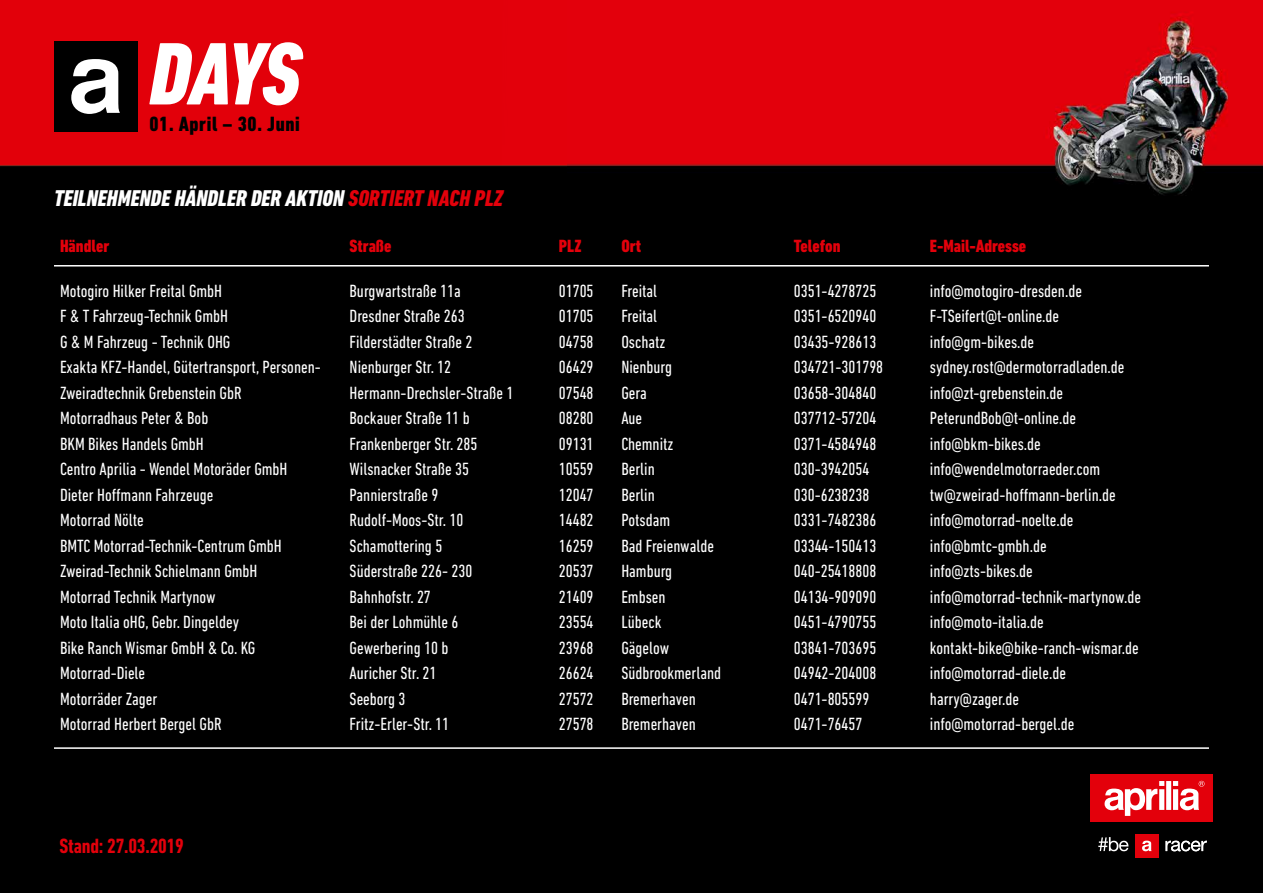
<style>
.page{position:relative;width:1263px;height:893px;background:#000}
.page>*{position:absolute;margin:0;border:0;box-sizing:border-box;transform-origin:0 0}
.t1{font:italic 800 condensed 23.25px "DIN Next LT Pro";color:#fff}
.t2{font:700 condensed 21px "DIN Next LT Pro";letter-spacing:-.01em;color:#e3000b}
.t3{font:800 condensed 21px "DIN Next LT Pro";letter-spacing:.03em;color:#000}
.t4{font:condensed 18px "DIN Next LT Pro";color:#fff}
.t5{font:800 condensed 18px "DIN Next LT Pro";color:#e3000b}
.s1{color:#e3000b}
</style>
<div class="page">
<img style="left:502px;top:0;width:761px;height:267px">
<div style="left:0;top:0;width:256px;height:167px;background:#e2000a"></div>
<img style="left:256px;top:0;width:311px;height:222px">
<div style="left:58px;top:237px;width:974px;height:21px;background:#000"></div>
<svg style="left:149px;top:42px;width:155px;height:63px;background:#f39a9e"></svg>
<div style="left:54px;top:41px;width:83px;height:91px;background:#000"></div>
<svg style="left:71px;top:59px;width:49px;height:55px"></svg>
<div style="left:1091px;top:774px;width:122px;height:48px;background:#e3000b"></div>
<svg style="left:1104px;top:781px;width:100px;height:35px"></svg>
<div style="left:1135px;top:834px;width:24px;height:23px;background:#e3000b"></div>
<svg style="left:1142px;top:841px;width:9px;height:10px"></svg>
<svg style="left:1165px;top:841px;width:42px;height:10px"></svg>
<svg style="left:1098px;top:837px;width:30px;height:14px"></svg>
<hr style="left:54px;top:265px;width:1155px;height:1px;background:#fff">
<hr style="left:54px;top:747px;width:1155px;height:2px;background:#fff">
<p class="t3" style="left:149px;top:112px;width:152px">01. April – 30. Juni</p>
<p class="t1" style="left:54px;top:184px;width:451px">TEILNEHMENDE HÄNDLER DER AKTION <span class="s1">SORTIERT NACH PLZ</span></p>
<p class="t5" style="left:60px;top:236px;width:51px">Händler</p>
<p class="t5" style="left:350px;top:236px;width:43px">Straße</p>
<p class="t5" style="left:559px;top:236px;width:24px">PLZ</p>
<p class="t5" style="left:621px;top:236px;width:21px">Ort</p>
<p class="t5" style="left:794px;top:236px;width:48px">Telefon</p>
<p class="t5" style="left:930px;top:236px;width:98px">E-Mail-Adresse</p>
<p class="t4" style="left:60px;top:281px;width:164px">Motogiro Hilker Freital GmbH</p>
<p class="t4" style="left:350px;top:281px;width:113px">Burgwartstraße 11a</p>
<p class="t4" style="left:559px;top:281px;width:36px">01705</p>
<p class="t4" style="left:621px;top:281px;width:37px">Freital</p>
<p class="t4" style="left:794px;top:281px;width:84px">0351-4278725</p>
<p class="t4" style="left:930px;top:281px;width:154px">info@motogiro-dresden.de</p>
<p class="t4" style="left:60px;top:306px;width:170px">F &amp; T Fahrzeug-Technik GmbH</p>
<p class="t4" style="left:350px;top:306px;width:117px">Dresdner Straße 263</p>
<p class="t4" style="left:559px;top:306px;width:36px">01705</p>
<p class="t4" style="left:621px;top:306px;width:37px">Freital</p>
<p class="t4" style="left:794px;top:306px;width:84px">0351-6520940</p>
<p class="t4" style="left:930px;top:306px;width:131px">F-TSeifert@t-online.de</p>
<p class="t4" style="left:60px;top:332px;width:172px">G &amp; M Fahrzeug - Technik OHG</p>
<p class="t4" style="left:350px;top:332px;width:124px">Filderstädter Straße 2</p>
<p class="t4" style="left:559px;top:332px;width:36px">04758</p>
<p class="t4" style="left:621px;top:332px;width:46px">Oschatz</p>
<p class="t4" style="left:794px;top:332px;width:84px">03435-928613</p>
<p class="t4" style="left:930px;top:332px;width:106px">info@gm-bikes.de</p>
<p class="t4" style="left:60px;top:357px;width:262px">Exakta KFZ-Handel, Gütertransport, Personen-</p>
<p class="t4" style="left:350px;top:357px;width:103px">Nienburger Str. 12</p>
<p class="t4" style="left:559px;top:357px;width:36px">06429</p>
<p class="t4" style="left:621px;top:357px;width:52px">Nienburg</p>
<p class="t4" style="left:794px;top:357px;width:91px">034721-301798</p>
<p class="t4" style="left:930px;top:357px;width:196px">sydney.rost@dermotorradladen.de</p>
<p class="t4" style="left:60px;top:383px;width:183px">Zweiradtechnik Grebenstein GbR</p>
<p class="t4" style="left:350px;top:383px;width:165px">Hermann-Drechsler-Straße 1</p>
<p class="t4" style="left:559px;top:383px;width:36px">07548</p>
<p class="t4" style="left:621px;top:383px;width:27px">Gera</p>
<p class="t4" style="left:794px;top:383px;width:84px">03658-304840</p>
<p class="t4" style="left:930px;top:383px;width:135px">info@zt-grebenstein.de</p>
<p class="t4" style="left:60px;top:408px;width:150px">Motorradhaus Peter &amp; Bob</p>
<p class="t4" style="left:350px;top:408px;width:122px">Bockauer Straße 11 b</p>
<p class="t4" style="left:559px;top:408px;width:36px">08280</p>
<p class="t4" style="left:621px;top:408px;width:22px">Aue</p>
<p class="t4" style="left:794px;top:408px;width:84px">037712-57204</p>
<p class="t4" style="left:930px;top:408px;width:148px">PeterundBob@t-online.de</p>
<p class="t4" style="left:60px;top:434px;width:145px">BKM Bikes Handels GmbH</p>
<p class="t4" style="left:350px;top:434px;width:129px">Frankenberger Str. 285</p>
<p class="t4" style="left:559px;top:434px;width:36px">09131</p>
<p class="t4" style="left:621px;top:434px;width:54px">Chemnitz</p>
<p class="t4" style="left:794px;top:434px;width:84px">0371-4584948</p>
<p class="t4" style="left:930px;top:434px;width:112px">info@bkm-bikes.de</p>
<p class="t4" style="left:60px;top:459px;width:229px">Centro Aprilia - Wendel Motoräder GmbH</p>
<p class="t4" style="left:350px;top:459px;width:121px">Wilsnacker Straße 35</p>
<p class="t4" style="left:559px;top:459px;width:36px">10559</p>
<p class="t4" style="left:621px;top:459px;width:35px">Berlin</p>
<p class="t4" style="left:794px;top:459px;width:77px">030-3942054</p>
<p class="t4" style="left:930px;top:459px;width:172px">info@wendelmotorraeder.com</p>
<p class="t4" style="left:60px;top:485px;width:155px">Dieter Hoffmann Fahrzeuge</p>
<p class="t4" style="left:350px;top:485px;width:90px">Pannierstraße 9</p>
<p class="t4" style="left:559px;top:485px;width:36px">12047</p>
<p class="t4" style="left:621px;top:485px;width:35px">Berlin</p>
<p class="t4" style="left:794px;top:485px;width:77px">030-6238238</p>
<p class="t4" style="left:930px;top:485px;width:187px">tw@zweirad-hoffmann-berlin.de</p>
<p class="t4" style="left:60px;top:510px;width:85px">Motorrad Nölte</p>
<p class="t4" style="left:350px;top:510px;width:115px">Rudolf-Moos-Str. 10</p>
<p class="t4" style="left:559px;top:510px;width:36px">14482</p>
<p class="t4" style="left:621px;top:510px;width:50px">Potsdam</p>
<p class="t4" style="left:794px;top:510px;width:84px">0331-7482386</p>
<p class="t4" style="left:930px;top:510px;width:145px">info@motorrad-noelte.de</p>
<p class="t4" style="left:60px;top:536px;width:223px">BMTC Motorrad-Technik-Centrum GmbH</p>
<p class="t4" style="left:350px;top:536px;width:94px">Schamottering 5</p>
<p class="t4" style="left:559px;top:536px;width:36px">16259</p>
<p class="t4" style="left:621px;top:536px;width:94px">Bad Freienwalde</p>
<p class="t4" style="left:794px;top:536px;width:84px">03344-150413</p>
<p class="t4" style="left:930px;top:536px;width:118px">info@bmtc-gmbh.de</p>
<p class="t4" style="left:60px;top:561px;width:199px">Zweirad-Technik Schielmann GmbH</p>
<p class="t4" style="left:350px;top:561px;width:124px">Süderstraße 226- 230</p>
<p class="t4" style="left:559px;top:561px;width:36px">20537</p>
<p class="t4" style="left:621px;top:561px;width:52px">Hamburg</p>
<p class="t4" style="left:794px;top:561px;width:84px">040-25418808</p>
<p class="t4" style="left:930px;top:561px;width:104px">info@zts-bikes.de</p>
<p class="t4" style="left:60px;top:587px;width:157px">Motorrad Technik Martynow</p>
<p class="t4" style="left:350px;top:587px;width:83px">Bahnhofstr. 27</p>
<p class="t4" style="left:559px;top:587px;width:36px">21409</p>
<p class="t4" style="left:621px;top:587px;width:46px">Embsen</p>
<p class="t4" style="left:794px;top:587px;width:84px">04134-909090</p>
<p class="t4" style="left:930px;top:587px;width:213px">info@motorrad-technik-martynow.de</p>
<p class="t4" style="left:60px;top:612px;width:181px">Moto Italia oHG, Gebr. Dingeldey</p>
<p class="t4" style="left:350px;top:612px;width:110px">Bei der Lohmühle 6</p>
<p class="t4" style="left:559px;top:612px;width:36px">23554</p>
<p class="t4" style="left:621px;top:612px;width:42px">Lübeck</p>
<p class="t4" style="left:794px;top:612px;width:84px">0451-4790755</p>
<p class="t4" style="left:930px;top:612px;width:115px">info@moto-italia.de</p>
<p class="t4" style="left:60px;top:638px;width:197px">Bike Ranch Wismar GmbH &amp; Co. KG</p>
<p class="t4" style="left:350px;top:638px;width:100px">Gewerbering 10 b</p>
<p class="t4" style="left:559px;top:638px;width:36px">23968</p>
<p class="t4" style="left:621px;top:638px;width:49px">Gägelow</p>
<p class="t4" style="left:794px;top:638px;width:84px">03841-703695</p>
<p class="t4" style="left:930px;top:638px;width:210px">kontakt-bike@bike-ranch-wismar.de</p>
<p class="t4" style="left:60px;top:663px;width:87px">Motorrad-Diele</p>
<p class="t4" style="left:350px;top:663px;width:88px">Auricher Str. 21</p>
<p class="t4" style="left:559px;top:663px;width:36px">26624</p>
<p class="t4" style="left:621px;top:663px;width:101px">Südbrookmerland</p>
<p class="t4" style="left:794px;top:663px;width:84px">04942-204008</p>
<p class="t4" style="left:930px;top:663px;width:138px">info@motorrad-diele.de</p>
<p class="t4" style="left:60px;top:689px;width:99px">Motorräder Zager</p>
<p class="t4" style="left:350px;top:689px;width:57px">Seeborg 3</p>
<p class="t4" style="left:559px;top:689px;width:36px">27572</p>
<p class="t4" style="left:621px;top:689px;width:76px">Bremerhaven</p>
<p class="t4" style="left:794px;top:689px;width:77px">0471-805599</p>
<p class="t4" style="left:930px;top:689px;width:91px">harry@zager.de</p>
<p class="t4" style="left:60px;top:714px;width:163px">Motorrad Herbert Bergel GbR</p>
<p class="t4" style="left:350px;top:714px;width:101px">Fritz-Erler-Str. 11</p>
<p class="t4" style="left:559px;top:714px;width:36px">27578</p>
<p class="t4" style="left:621px;top:714px;width:76px">Bremerhaven</p>
<p class="t4" style="left:794px;top:714px;width:70px">0471-76457</p>
<p class="t4" style="left:930px;top:714px;width:146px">info@motorrad-bergel.de</p>
<p class="t2" style="left:60px;top:834px;width:126px">Stand: 27.03.2019</p>
</div>
